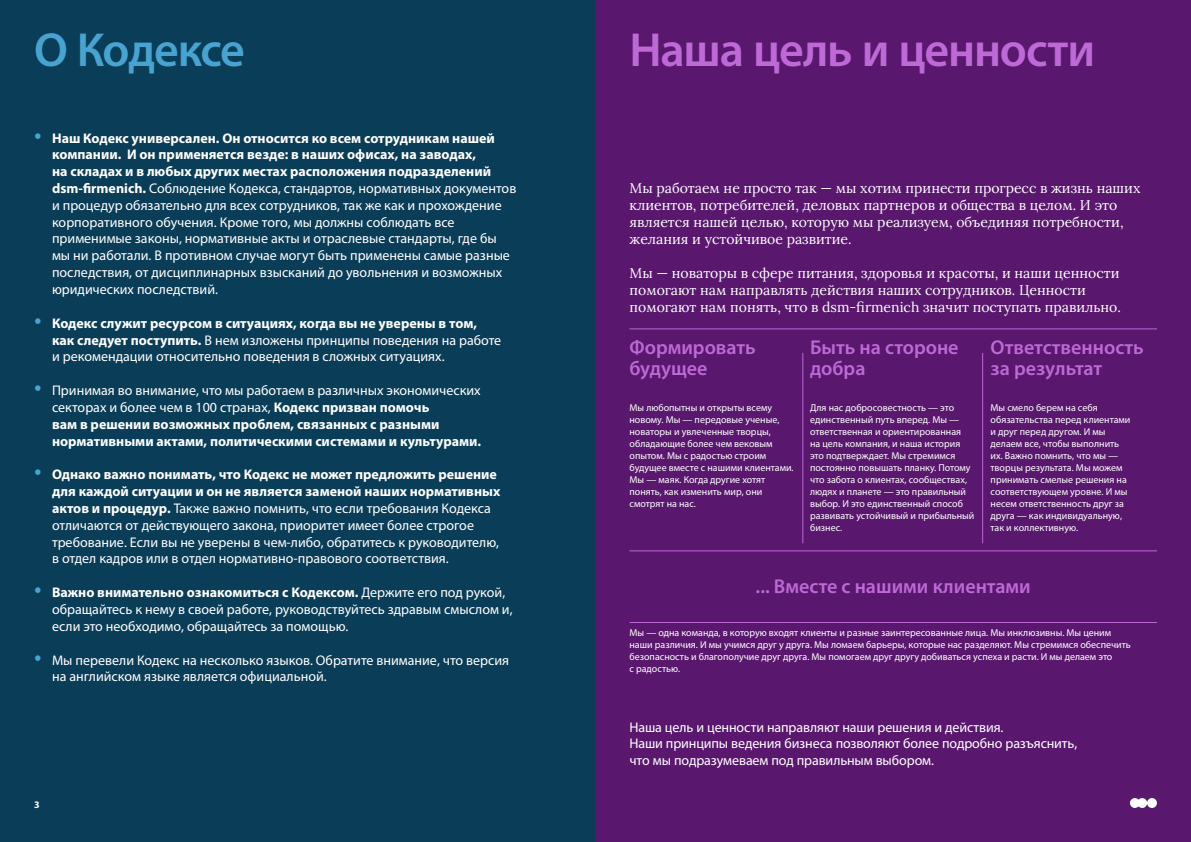
<style>
.page{position:relative;width:1191px;height:842px;background:#fff}
.page>*{position:absolute;margin:0;border:0;box-sizing:border-box;transform-origin:0 0}
.t1{font:600 48px "Myriad Pro";letter-spacing:-.025em;color:#bd69d6}
.t2{font:600 48px "Myriad Pro";letter-spacing:-.03em;color:#47a3cf}
.t3{font:600 20px/21px "Myriad Pro";color:#bd69d6}
.t4{font:14px/16.8px "Myriad Pro";color:#fff}
.t5{font:14px/17px "Lora";color:#fff}
.t6{font:700 14px/16.8px "Myriad Pro";color:#fff}
.t7{font:10px/12px "Myriad Pro";color:#fff}
.t8{font:700 10px "Myriad Pro";color:#fff}
.s1{font-family:"DM Sans";font-weight:700;font-size:20px;color:#47a3cf}
.s2{font-weight:700}
.s3{font-family:"DM Sans";font-size:20px;color:#47a3cf}
.s4{font-weight:400}
</style>
<div class="page">
<div style="left:0;top:0;width:595px;height:842px;background:#0a3d57"></div>
<div style="left:595px;top:0;width:596px;height:842px;background:#59176e"></div>
<hr style="left:802px;top:353px;width:1px;height:190px;background:#bd69d6">
<hr style="left:982px;top:353px;width:1px;height:190px;background:#bd69d6">
<hr style="left:629px;top:550px;width:528px;height:1px;background:#bd69d6">
<hr style="left:629px;top:328px;width:528px;height:1px;background:#bd69d6">
<hr style="left:629px;top:622px;width:528px;height:1px;background:#bd69d6">
<svg style="left:1130px;top:798px;width:27px;height:10px"></svg>
<h1 class="t2" style="left:34px;top:20px;width:212px">О Кодексе</h1>
<p class="t4" style="left:52px;top:129px;width:466px;text-indent:-18px"><span class="s1">•</span> <span class="s2">Наш Кодекс универсален. Он относится ко всем сотрудникам нашей компании. И он применяется везде: в наших офисах, на заводах,<br>на складах и в любых других местах расположения подразделений dsm-firmenich.</span> Соблюдение Кодекса, стандартов, нормативных документов и процедур обязательно для всех сотрудников, так же как и прохождение корпоративного обучения. Кроме того, мы должны соблюдать все применимые законы, нормативные акты и отраслевые стандарты, где бы мы ни работали. В противном случае могут быть применены самые разные последствия, от дисциплинарных взысканий до увольнения и возможных юридических последствий.</p>
<p class="t4" style="left:52px;top:314px;width:451px;text-indent:-18px"><span class="s1">•</span> <span class="s2">Кодекс служит ресурсом в ситуациях, когда вы не уверены в том, как следует поступить.</span> В нем изложены принципы поведения на работе и рекомендации относительно поведения в сложных ситуациях.</p>
<p class="t6" style="left:52px;top:382px;width:431px;text-indent:-18px"><span class="s3">•</span> <span class="s4">Принимая во внимание, что мы работаем в различных экономических секторах и более чем в 100 странах,</span> Кодекс призван помочь<br>вам в решении возможных проблем, связанных с разными нормативными актами, политическими системами и культурами.</p>
<p class="t4" style="left:52px;top:466px;width:450px;text-indent:-18px"><span class="s1">•</span> <span class="s2">Однако важно понимать, что Кодекс не может предложить решение для каждой ситуации и он не является заменой наших нормативных актов и процедур.</span> Также важно помнить, что если требования Кодекса отличаются от действующего закона, приоритет имеет более строгое требование. Если вы не уверены в чем-либо, обратитесь к руководителю, в отдел кадров или в отдел нормативно-правового соответствия.</p>
<p class="t4" style="left:52px;top:584px;width:462px;text-indent:-18px"><span class="s1">•</span> <span class="s2">Важно внимательно ознакомиться с Кодексом.</span> Держите его под рукой, обращайтесь к нему в своей работе, руководствуйтесь здравым смыслом и, если это необходимо, обращайтесь за помощью.</p>
<p class="t4" style="left:52px;top:651px;width:458px;text-indent:-18px"><span class="s1">•</span> Мы перевели Кодекс на несколько языков. Обратите внимание, что версия на английском языке является официальной.</p>
<p class="t8" style="left:34px;top:798px;width:7px">3</p>
<h1 class="t1" style="left:629px;top:20px;width:467px">Наша цель и ценности</h1>
<p class="t5" style="left:629px;top:178px;width:512px">Мы работаем не просто так — мы хотим принести прогресс в жизнь наших клиентов, потребителей, деловых партнеров и общества в целом. И это является нашей целью, которую мы реализуем, объединяя потребности, желания и устойчивое развитие.</p>
<p class="t5" style="left:629px;top:263px;width:493px">Мы — новаторы в сфере питания, здоровья и красоты, и наши ценности помогают нам направлять действия наших сотрудников. Ценности помогают нам понять, что в dsm-firmenich значит поступать правильно.</p>
<h2 class="t3" style="left:629px;top:337px;width:128px">Формировать будущее</h2>
<p class="t7" style="left:629px;top:402px;width:166px">Мы любопытны и открыты всему новому. Мы — передовые ученые, новаторы и увлеченные творцы, обладающие более чем вековым опытом. Мы с радостью строим будущее вместе с нашими клиентами.<br>Мы — маяк. Когда другие хотят понять, как изменить мир, они смотрят на нас.</p>
<h2 class="t3" style="left:810px;top:336px;width:150px">Быть на стороне добра</h2>
<p class="t7" style="left:810px;top:402px;width:166px">Для нас добросовестность — это единственный путь вперед. Мы — ответственная и ориентированная<br>на цель компания, и наша история это подтверждает. Мы стремимся постоянно повышать планку. Потому что забота о клиентах, сообществах, людях и планете — это правильный выбор. И это единственный способ развивать устойчивый и прибыльный бизнес.</p>
<h2 class="t3" style="left:990px;top:336px;width:155px">Ответственность за результат</h2>
<p class="t7" style="left:990px;top:402px;width:141px">Мы смело берем на себя обязательства перед клиентами и друг перед другом. И мы делаем все, чтобы выполнить их. Важно помнить, что мы — творцы результата. Мы можем принимать смелые решения на соответствующем уровне. И мы несем ответственность друг за друга — как индивидуальную, так и коллективную.</p>
<h2 class="t3" style="left:755px;top:575px;width:277px">... Вместе с нашими клиентами</h2>
<p class="t7" style="left:629px;top:626px;width:503px">Мы — одна команда, в которую входят клиенты и разные заинтересованные лица. Мы инклюзивны. Мы ценим наши различия. И мы учимся друг у друга. Мы ломаем барьеры, которые нас разделяют. Мы стремимся обеспечить безопасность и благополучие друг друга. Мы помогаем друг другу добиваться успеха и расти. И мы делаем это<br>с радостью.</p>
<p class="t4" style="left:629px;top:718px;width:449px">Наша цель и ценности направляют наши решения и действия.<br>Наши принципы ведения бизнеса позволяют более подробно разъяснить, что мы подразумеваем под правильным выбором.</p>
</div>
